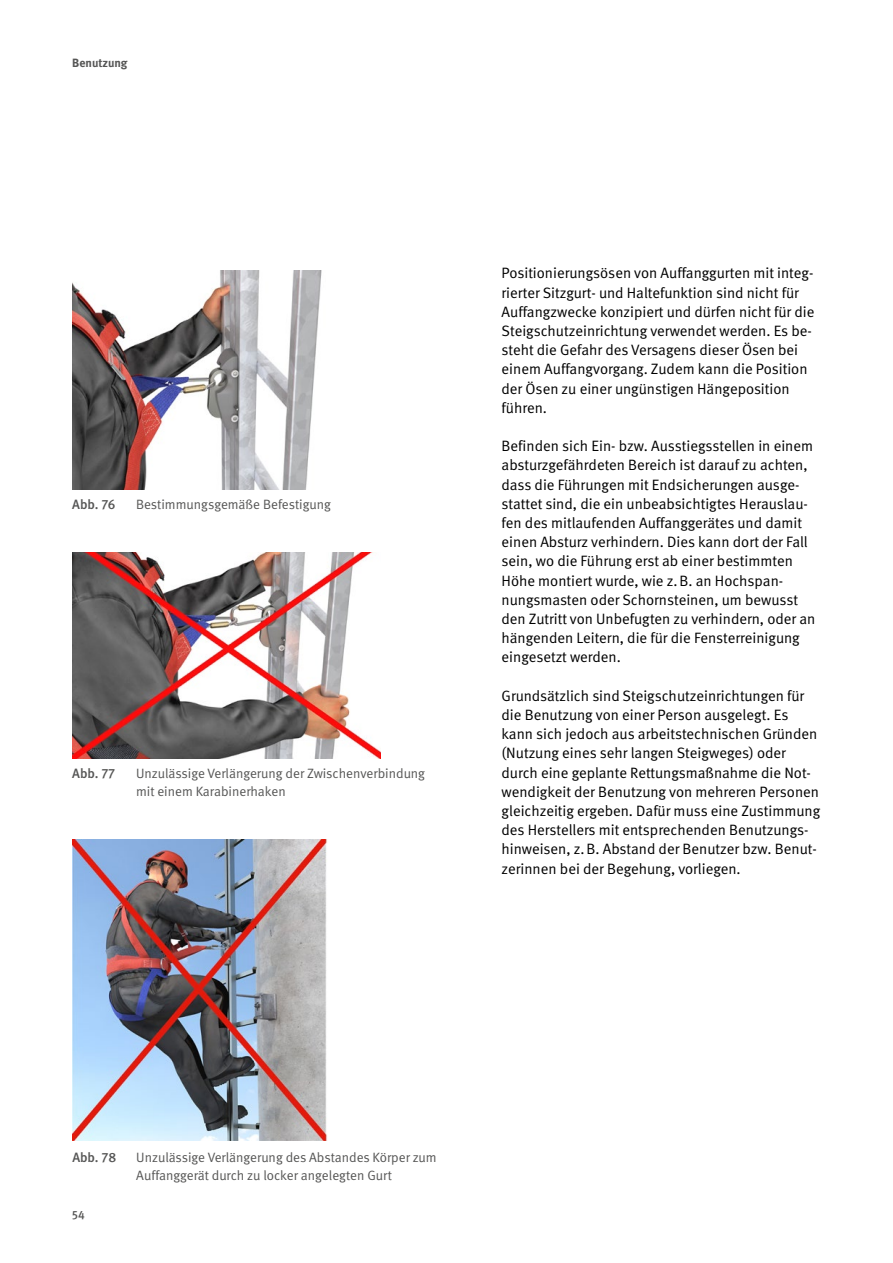
<style>
.page{position:relative;width:893px;height:1263px;background:#fff}
.page>*{position:absolute;margin:0;border:0;box-sizing:border-box;transform-origin:0 0}
.t1{font:15px/19.2px "DGUV Meta";color:#000}
.t2{font:13.5px/18px "DGUV Meta";color:#565655}
.t3{font:500 13.5px "DGUV Meta";letter-spacing:-.005em;color:#565655}
.t4{font:700 12px "DGUV Meta";color:#565655}
.t5{font:500 12px "DGUV Meta";color:#565655}
</style>
<div class="page">
<img style="left:72px;top:270px;width:250px;height:220px">
<img style="left:73px;top:552px;width:308px;height:206px">
<img style="left:73px;top:839px;width:254px;height:302px">
<p class="t4" style="left:72px;top:56px;width:57px">Benutzung</p>
<p class="t3" style="left:72px;top:496px;width:45px">Abb. 76</p>
<p class="t2" style="left:136px;top:495px;width:196px">Bestimmungsgemäße Befestigung</p>
<p class="t3" style="left:72px;top:765px;width:44px">Abb. 77</p>
<p class="t2" style="left:136px;top:764px;width:291px">Unzulässige Verlängerung der Zwischenverbindung mit einem Karabinerhaken</p>
<p class="t1" style="left:502px;top:264px;width:314px">Positionierungsösen von Auffanggurten mit integ&shy;rierter Sitzgurt- und Haltefunktion sind nicht für Auffangzwecke konzipiert und dürfen nicht für die Steigschutzeinrichtung verwendet werden. Es be&shy;steht die Gefahr des Versagens dieser Ösen bei einem Auffangvorgang. Zudem kann die Position der Ösen zu einer ungünstigen Hängeposition führen.</p>
<p class="t1" style="left:502px;top:437px;width:315px">Befinden sich Ein- bzw. Ausstiegsstellen in einem absturzgefährdeten Bereich ist darauf zu achten, dass die Führungen mit Endsicherungen ausge&shy;stattet sind, die ein unbeabsichtigtes Herauslau&shy;fen des mitlaufenden Auffanggerätes und damit einen Absturz verhindern. Dies kann dort der Fall sein, wo die Führung erst ab einer bestimmten Höhe montiert wurde, wie z.B. an Hochspan&shy;nungsmasten oder Schornsteinen, um bewusst den Zutritt von Unbefugten zu verhindern, oder an hängenden Leitern, die für die Fensterreinigung eingesetzt werden.</p>
<p class="t1" style="left:502px;top:686px;width:320px">Grundsätzlich sind Steigschutzeinrichtungen für die Benutzung von einer Person ausgelegt. Es kann sich jedoch aus arbeitstechnischen Gründen (Nutzung eines sehr langen Steigweges) oder durch eine geplante Rettungsmaßnahme die Not&shy;wendigkeit der Benutzung von mehreren Personen gleichzeitig ergeben. Dafür muss eine Zustimmung des Herstellers mit entsprechenden Benutzungs&shy;hinweisen, z.B. Abstand der Benutzer bzw. Benut&shy;zerinnen bei der Begehung, vorliegen.</p>
<p class="t3" style="left:72px;top:1149px;width:45px">Abb. 78</p>
<p class="t2" style="left:136px;top:1148px;width:302px">Unzulässige Verlängerung des Abstandes Körper zum<br>Auffanggerät durch zu locker angelegten Gurt</p>
<p class="t5" style="left:72px;top:1208px;width:14px">54</p>
</div>
